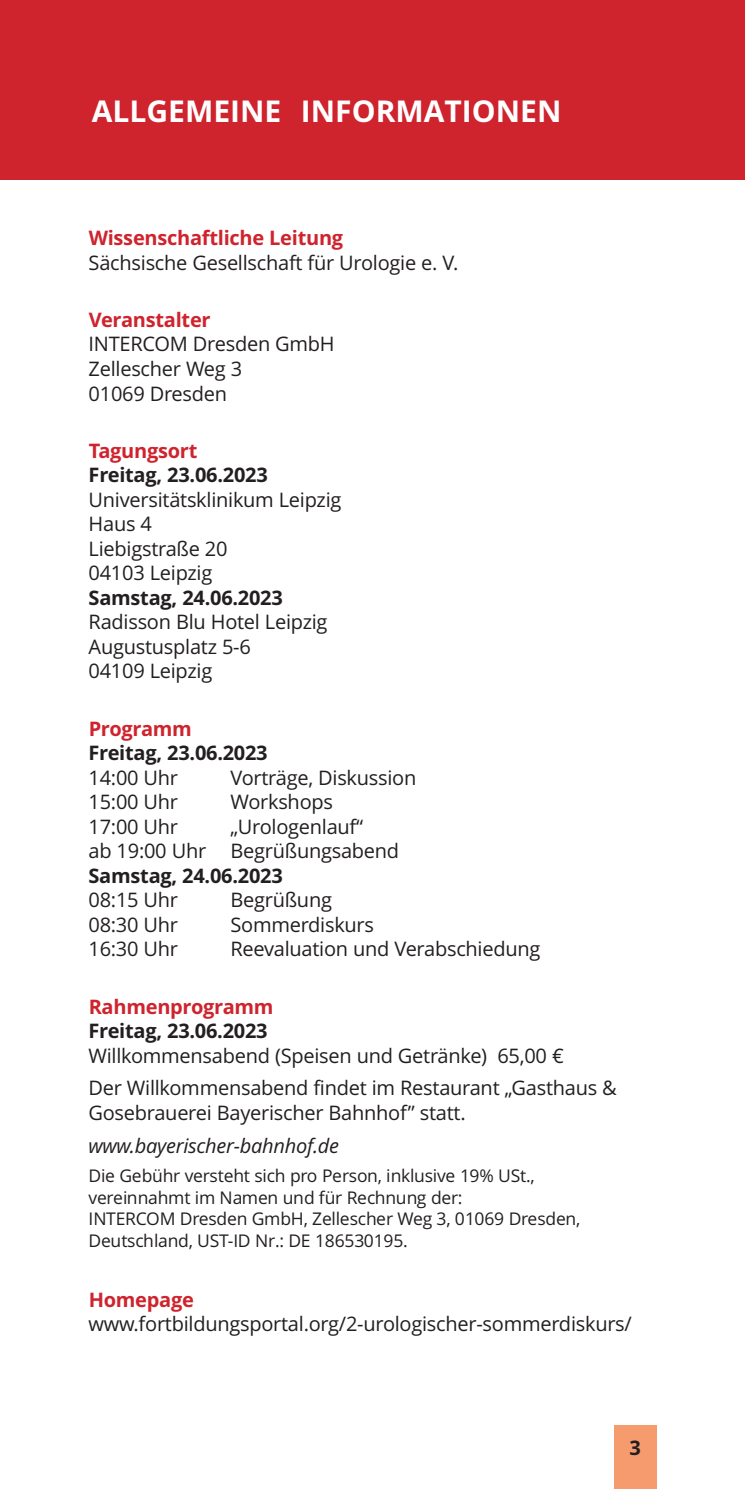
<style>
.page{position:relative;width:745px;height:1489px;background:#fff}
.page>*{position:absolute;margin:0;border:0;box-sizing:border-box;transform-origin:0 0}
.t1{font:700 30px "Open Sans";color:#fff}
.t2{font:20px/24.5px "Open Sans";letter-spacing:-.015em;color:#231f20}
.t3{font:700 20px "Open Sans";letter-spacing:-.015em;color:#231f20}
.t4{font:700 20px "Open Sans";letter-spacing:-.015em;color:#cf232d}
.t5{font:italic 20px "Open Sans";letter-spacing:-.015em;color:#231f20}
.t6{font:17.5px/21.5px "Open Sans";letter-spacing:-.025em;color:#231f20}
</style>
<div class="page">
<div style="left:0;top:0;width:744px;height:180px;background:#cf232d"></div>
<div style="left:613px;top:1424px;width:43px;height:64px;background:#f59b6e"></div>
<h1 class="t1" style="left:92px;top:99px;width:471px">ALLGEMEINE INFORMATIONEN</h1>
<p class="t4" style="left:89px;top:230px;width:256px">Wissenschaftliche Leitung</p>
<p class="t2" style="left:89px;top:252px;width:371px">Sächsische Gesellschaft für Urologie e. V.</p>
<p class="t4" style="left:89px;top:311px;width:123px">Veranstalter</p>
<p class="t2" style="left:89px;top:334px;width:247px">INTERCOM Dresden GmbH<br>Zellescher Weg 3<br>01069 Dresden</p>
<p class="t4" style="left:89px;top:442px;width:110px">Tagungsort</p>
<p class="t3" style="left:89px;top:467px;width:180px">Freitag, 23.06.2023</p>
<p class="t2" style="left:89px;top:489px;width:254px">Universitätsklinikum Leipzig<br>Haus 4<br>Liebigstraße 20<br>04103 Leipzig</p>
<p class="t3" style="left:89px;top:589px;width:196px">Samstag, 24.06.2023</p>
<p class="t2" style="left:88px;top:612px;width:240px">Radisson Blu Hotel Leipzig<br>Augustusplatz 5-6<br>04109 Leipzig</p>
<p class="t4" style="left:89px;top:720px;width:105px">Programm</p>
<p class="t3" style="left:88px;top:745px;width:180px">Freitag, 23.06.2023</p>
<p class="t2" style="left:88px;top:767px;width:91px">14:00 Uhr</p>
<p class="t2" style="left:230px;top:767px;width:187px">Vorträge, Diskussion</p>
<p class="t2" style="left:88px;top:791px;width:91px">15:00 Uhr</p>
<p class="t2" style="left:230px;top:791px;width:104px">Workshops</p>
<p class="t2" style="left:88px;top:816px;width:91px">17:00 Uhr</p>
<p class="t2" style="left:88px;top:816px;width:312px;text-indent:142px">„Urologenlauf“<br>ab 19:00 Uhr Begrüßungsabend</p>
<p class="t3" style="left:88px;top:867px;width:196px">Samstag, 24.06.2023</p>
<p class="t2" style="left:88px;top:889px;width:91px">08:15 Uhr</p>
<p class="t2" style="left:230px;top:889px;width:103px">Begrüßung</p>
<p class="t2" style="left:88px;top:914px;width:91px">08:30 Uhr</p>
<p class="t2" style="left:230px;top:914px;width:145px">Sommerdiskurs</p>
<p class="t2" style="left:88px;top:938px;width:91px">16:30 Uhr</p>
<p class="t2" style="left:230px;top:938px;width:311px">Reevaluation und Verabschiedung</p>
<p class="t4" style="left:89px;top:998px;width:186px">Rahmenprogramm</p>
<p class="t3" style="left:88px;top:1022px;width:180px">Freitag, 23.06.2023</p>
<p class="t2" style="left:88px;top:1041px;width:529px;line-height:32.8px">Willkommensabend (Speisen und Getränke) 65,00 €<br>Der Willkommensabend findet im Restaurant „Gasthaus &amp;</p>
<p class="t2" style="left:88px;top:1102px;width:378px">Gosebrauerei Bayerischer Bahnhof” statt.</p>
<p class="t5" style="left:88px;top:1137px;width:252px">www.bayerischer-bahnhof.de</p>
<p class="t6" style="left:88px;top:1166px;width:493px">Die Gebühr versteht sich pro Person, inklusive 19% USt., vereinnahmt im Namen und für Rechnung der:<br>INTERCOM Dresden GmbH, Zellescher Weg 3, 01069 Dresden, Deutschland, UST-ID Nr.: DE 186530195.</p>
<p class="t4" style="left:89px;top:1291px;width:107px">Homepage</p>
<p class="t2" style="left:88px;top:1313px;width:544px">www.fortbildungsportal.org/2-urologischer-sommerdiskurs/</p>
<p class="t3" style="left:629px;top:1439px;width:13px">3</p>
</div>
